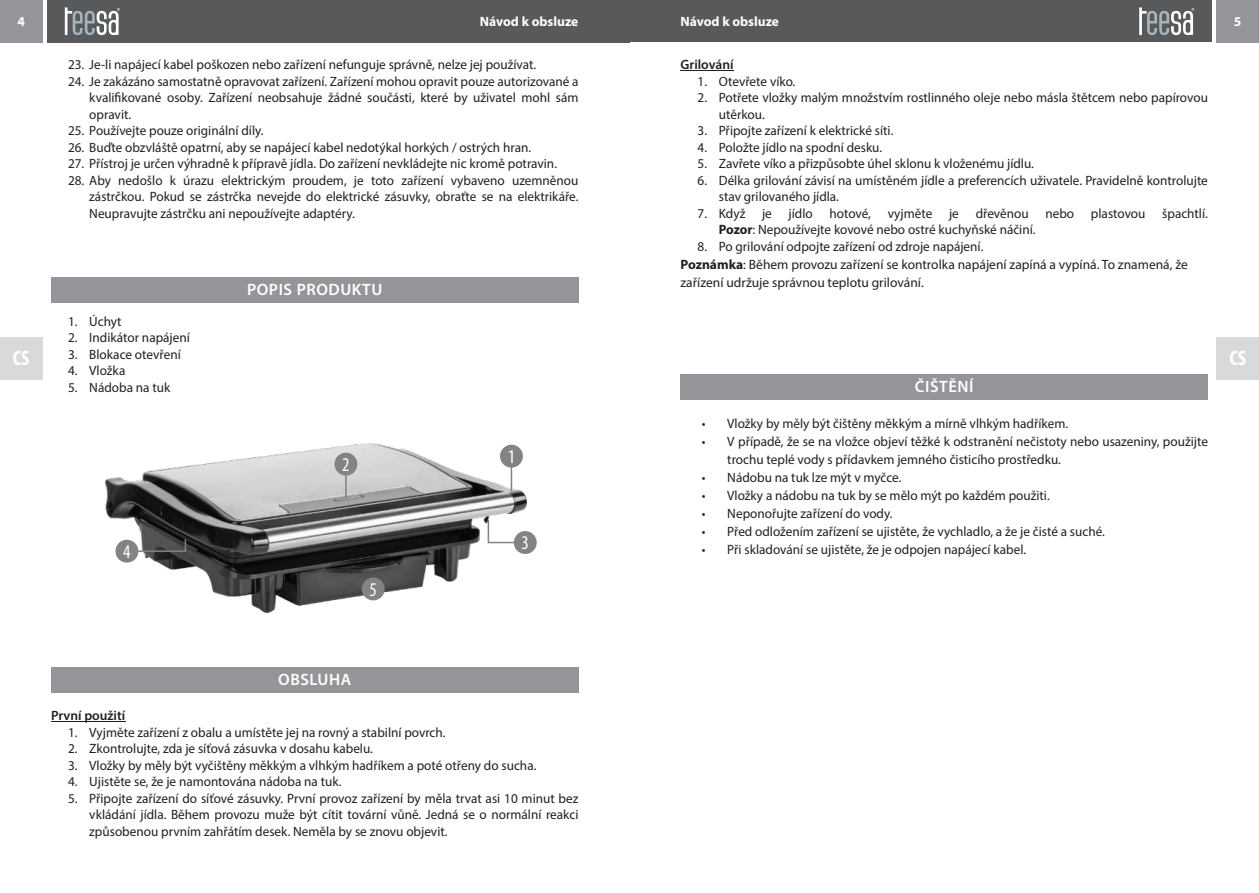
<style>
.page{position:relative;width:1259px;height:893px;background:#fff}
.page>*{position:absolute;margin:0;border:0;box-sizing:border-box;transform-origin:0 0}
.t1{font:700 condensed 21px "Myriad Pro";color:#fff}
.t2{font:condensed 19.5px "Myriad Pro";color:#fff}
.t3{font:600 16.5px "Myriad Pro";letter-spacing:.035em;color:#fff}
.t4{font:13.5px/16.5px "Myriad Pro";color:#231f20}
.t5{font:700 13.5px "Myriad Pro";color:#fff}
.t6{font:600 13.5px "Myriad Pro";color:#231f20}
.s1{font-weight:700}
</style>
<div class="page">
<div style="left:47px;top:0;width:582px;height:43px;background:#58595b"></div>
<div style="left:629px;top:0;width:583px;height:42px;background:#58595b"></div>
<div style="left:0;top:0;width:43px;height:43px;background:#939598"></div>
<div style="left:1216px;top:0;width:43px;height:43px;background:#939598"></div>
<div style="left:0;top:337px;width:43px;height:42px;background:#d8d9db"></div>
<div style="left:1216px;top:337px;width:43px;height:42px;background:#d8d9db"></div>
<svg style="left:65px;top:7px;width:55px;height:28px"></svg>
<svg style="left:1139px;top:7px;width:55px;height:28px"></svg>
<div style="left:51px;top:277px;width:527px;height:26px;background:#939598"></div>
<div style="left:51px;top:667px;width:527px;height:26px;background:#939598"></div>
<div style="left:680px;top:374px;width:528px;height:25px;background:#939598"></div>
<hr style="left:51px;top:721px;width:74px;height:1px;background:#231f20">
<hr style="left:680px;top:70px;width:53px;height:1px;background:#231f20">
<img style="left:105px;top:444px;width:421px;height:169px">
<div style="left:500px;top:445px;width:23px;height:23px;background:#818385;border-radius:50%"></div>
<div style="left:362px;top:577px;width:23px;height:23px;background:#818385;border-radius:50%"></div>
<div style="left:115px;top:540px;width:23px;height:23px;background:#818385;border-radius:50%"></div>
<div style="left:514px;top:531px;width:23px;height:23px;background:#818385;border-radius:50%"></div>
<div style="left:334px;top:453px;width:23px;height:23px;background:#818385;border-radius:50%"></div>
<svg style="left:137px;top:538px;width:50px;height:15px"></svg>
<svg style="left:511px;top:468px;width:1px;height:22px"></svg>
<hr style="left:345px;top:476px;width:2px;height:22px;background:#808285">
<svg style="left:487px;top:519px;width:28px;height:25px"></svg>
<p class="t5" style="left:18px;top:16px;width:9px">4</p>
<p class="t5" style="left:480px;top:16px;width:100px">Návod k obsluze</p>
<p class="t5" style="left:680px;top:16px;width:100px">Návod k obsluze</p>
<p class="t5" style="left:1234px;top:16px;width:9px">5</p>
<p class="t4" style="left:68px;top:57px;width:470px">23. Je-li napájecí kabel poškozen nebo zařízení nefunguje správně, nelze jej používat.</p>
<p class="t4" style="left:89px;top:74px;width:490px;text-align:justify;text-indent:-21px">24. Je zakázáno samostatně opravovat zařízení. Zařízení mohou opravit pouze autorizované a kvalifikované osoby. Zařízení neobsahuje žádné součásti, které by uživatel mohl sám opravit.</p>
<p class="t4" style="left:68px;top:123px;width:197px">25. Používejte pouze originální díly.</p>
<p class="t4" style="left:68px;top:140px;width:464px">26. Buďte obzvláště opatrní, aby se napájecí kabel nedotýkal horkých / ostrých hran.</p>
<p class="t4" style="left:68px;top:156px;width:490px">27. Přístroj je určen výhradně k přípravě jídla. Do zařízení nevkládejte nic kromě potravin.</p>
<p class="t4" style="left:89px;top:173px;width:490px;text-align:justify;text-indent:-21px">28. Aby nedošlo k úrazu elektrickým proudem, je toto zařízení vybaveno uzemněnou zástrčkou. Pokud se zástrčka nevejde do elektrické zásuvky, obraťte se na elektrikáře.<br>Neupravujte zástrčku ani nepoužívejte adaptéry.</p>
<p class="t3" style="left:247px;top:283px;width:137px">POPIS PRODUKTU</p>
<p class="t6" style="left:680px;top:59px;width:55px">Grilování</p>
<p class="t4" style="left:697px;top:74px;width:99px">1. Otevřete víko.</p>
<p class="t4" style="left:719px;top:90px;width:490px;text-indent:-21px">2. Potřete vložky malým množstvím rostlinného oleje nebo másla štětcem nebo papírovou utěrkou.</p>
<p class="t4" style="left:697px;top:123px;width:197px">3. Připojte zařízení k elektrické síti.</p>
<p class="t4" style="left:697px;top:140px;width:186px">4. Položte jídlo na spodní desku.</p>
<p class="t4" style="left:697px;top:156px;width:338px">5. Zavřete víko a přizpůsobte úhel sklonu k vloženému jídlu.</p>
<p class="t4" style="left:719px;top:173px;width:490px;text-indent:-21px">6. Délka grilování závisí na umístěném jídle a preferencích uživatele. Pravidelně kontrolujte stav grilovaného jídla.</p>
<p class="t4" style="left:719px;top:206px;width:490px;text-indent:-21px">7. Když je jídlo hotové, vyjměte je dřevěnou nebo plastovou špachtlí.<br><span class="s1">Pozor</span>: Nepoužívejte kovové nebo ostré kuchyňské náčiní.</p>
<p class="t4" style="left:680px;top:238px;width:509px;line-height:18px;text-indent:17px">8. Po grilování odpojte zařízení od zdroje napájení.<br><span class="s1">Poznámka</span>: Během provozu zařízení se kontrolka napájení zapíná a vypíná. To znamená, že zařízení udržuje správnou teplotu grilování.</p>
<p class="t4" style="left:68px;top:314px;width:55px">1. Úchyt</p>
<p class="t4" style="left:68px;top:331px;width:123px">2. Indikátor napájení</p>
<p class="t4" style="left:68px;top:347px;width:114px">3. Blokace otevření</p>
<p class="t4" style="left:68px;top:364px;width:59px">4. Vložka</p>
<p class="t4" style="left:68px;top:380px;width:104px">5. Nádoba na tuk</p>
<h1 class="t1" style="left:13px;top:350px;width:18px">CS</h1>
<h1 class="t1" style="left:1229px;top:350px;width:18px">CS</h1>
<p class="t3" style="left:915px;top:380px;width:60px">ČIŠTĚNÍ</p>
<h2 class="t2" style="left:123px;top:543px;width:9px">4</h2>
<h2 class="t2" style="left:342px;top:456px;width:9px">2</h2>
<h2 class="t2" style="left:369px;top:581px;width:9px">5</h2>
<p class="t3" style="left:278px;top:673px;width:75px">OBSLUHA</p>
<h2 class="t2" style="left:508px;top:448px;width:9px">1</h2>
<h2 class="t2" style="left:521px;top:535px;width:9px">3</h2>
<p class="t6" style="left:51px;top:710px;width:76px">První použití</p>
<p class="t4" style="left:68px;top:725px;width:379px">1. Vyjměte zařízení z obalu a umístěte jej na rovný a stabilní povrch.</p>
<p class="t4" style="left:68px;top:742px;width:306px">2. Zkontrolujte, zda je síťová zásuvka v dosahu kabelu.</p>
<p class="t4" style="left:68px;top:758px;width:470px">3. Vložky by měly být vyčištěny měkkým a vlhkým hadříkem a poté otřeny do sucha.</p>
<p class="t4" style="left:68px;top:775px;width:275px">4. Ujistěte se, že je namontována nádoba na tuk.</p>
<p class="t4" style="left:89px;top:791px;width:490px;text-align:justify;text-indent:-21px">5. Připojte zařízení do síťové zásuvky. První provoz zařízení by měla trvat asi 10 minut bez vkládání jídla. Během provozu muže být cítit tovární vůně. Jedná se o normální reakci způsobenou prvním zahřátím desek. Neměla by se znovu objevit.</p>
<p class="t4" style="left:702px;top:417px;width:368px">• Vložky by měly být čištěny měkkým a mírně vlhkým hadříkem.</p>
<p class="t4" style="left:727px;top:434px;width:482px;line-height:18px;text-indent:-26px">• V případě, že se na vložce objeví těžké k odstranění nečistoty nebo usazeniny, použijte trochu teplé vody s přídavkem jemného čisticího prostředku.</p>
<p class="t4" style="left:702px;top:471px;width:201px">• Nádobu na tuk lze mýt v myčce.</p>
<p class="t4" style="left:702px;top:489px;width:349px">• Vložky a nádobu na tuk by se mělo mýt po každém použiti.</p>
<p class="t4" style="left:702px;top:507px;width:192px">• Neponořujte zařízení do vody.</p>
<p class="t4" style="left:702px;top:525px;width:405px">• Před odložením zařízení se ujistěte, že vychladlo, a že je čisté a suché.</p>
<p class="t4" style="left:702px;top:543px;width:326px">• Při skladování se ujistěte, že je odpojen napájecí kabel.</p>
</div>
